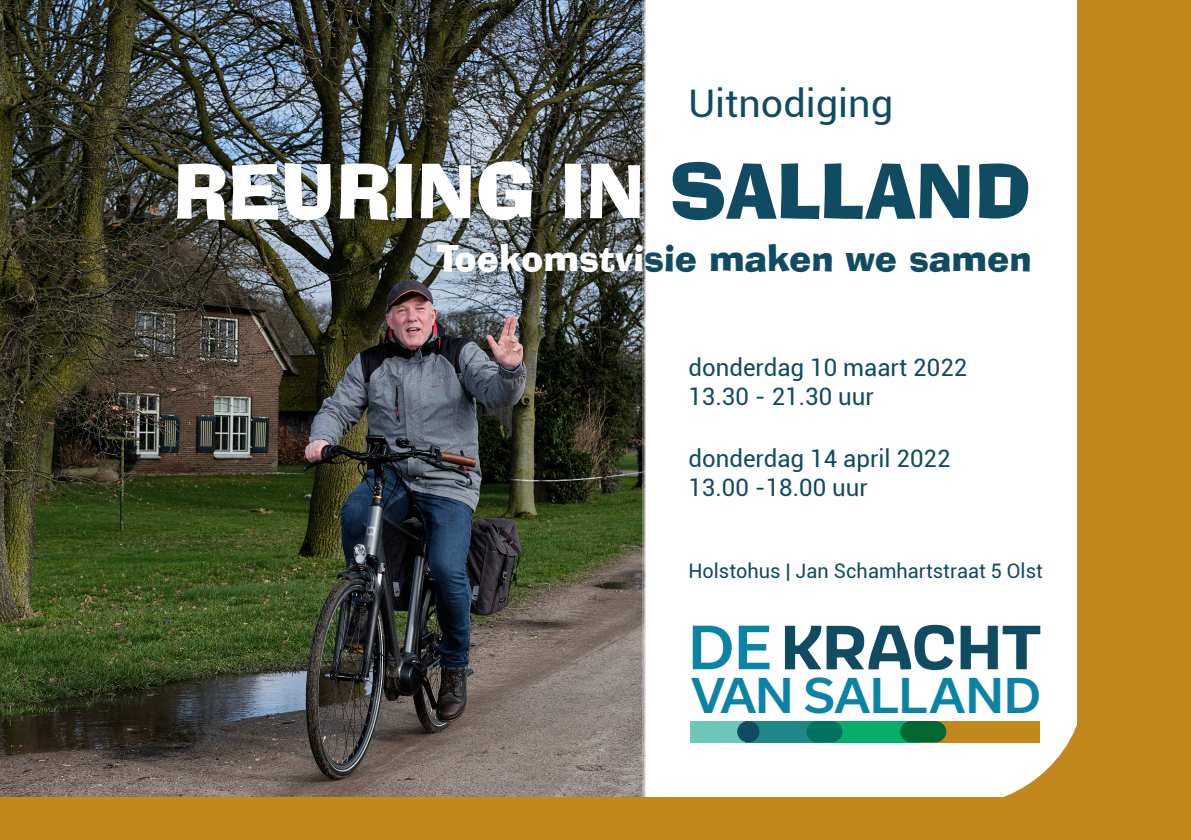
<style>
.page{position:relative;width:1191px;height:840px;background:#fff}
.page>*{position:absolute;margin:0;border:0;box-sizing:border-box;transform-origin:0 0}
.t1{font:74px "Ad Lib BT";color:#fff}
.t2{font:500 56.6px "Usual";color:#0a83a5;scale:1.04 1}
.t3{font:500 45.6px "Usual";letter-spacing:-.005em;color:#0a83a5;scale:1.04 1}
.t4{font:38px "Roboto";color:#104b61;scale:1.04 1}
.t5{font:36px "Ad Lib BT";color:#104b61}
.t6{font:24px "Roboto";color:#104b61}
.t7{font:20px "Roboto";color:#104b61}
.s1{color:#104b61}
.s2{color:#fff}
</style>
<div class="page">
<img style="left:0;top:0;width:642px;height:796px">
<img style="left:642px;top:0;width:399px;height:796px">
<div style="left:0;top:796px;width:1191px;height:43px;background:#c3881d"></div>
<div style="left:1077px;top:0;width:114px;height:813px;background:#c3881d"></div>
<svg style="left:903px;top:627px;width:174px;height:170px"></svg>
<div style="left:690px;top:720px;width:55px;height:22px;background:#6cc7b8"></div>
<div style="left:745px;top:720px;width:77px;height:22px;background:#1f8686"></div>
<div style="left:822px;top:720px;width:98px;height:22px;background:#06ae6c"></div>
<div style="left:920px;top:720px;width:120px;height:22px;background:#c3881d"></div>
<div style="left:806px;top:720px;width:36px;height:22px;background:#00725f;border-radius:11px"></div>
<div style="left:900px;top:720px;width:46px;height:22px;background:#006733;border-radius:11px"></div>
<div style="left:737px;top:720px;width:22px;height:22px;background:#0f4b61;border-radius:11px"></div>
<svg style="left:785px;top:624px;width:255px;height:45px"></svg>
<p class="t4" style="left:688px;top:76px;width:198px">Uitnodiging</p>
<p class="t1" style="left:173px;top:144px;width:859px">REURING IN <span class="s1">SALLAND</span></p>
<p class="t5" style="left:436px;top:236px;width:597px"><span class="s2">Toekomstvi</span>sie maken we samen</p>
<p class="t6" style="left:688px;top:350px;width:280px">donderdag 10 maart 2022</p>
<p class="t6" style="left:688px;top:379px;width:187px">13.30 - 21.30 uur</p>
<p class="t6" style="left:688px;top:441px;width:264px">donderdag 14 april 2022</p>
<p class="t6" style="left:688px;top:470px;width:181px">13.00 -18.00 uur</p>
<p class="t7" style="left:688px;top:556px;width:356px">Holstohus | Jan Schamhartstraat 5 Olst</p>
<p class="t2" style="left:688px;top:615px;width:81px">DE</p>
<p class="t3" style="left:691px;top:669px;width:338px">VAN SALLAND</p>
</div>
